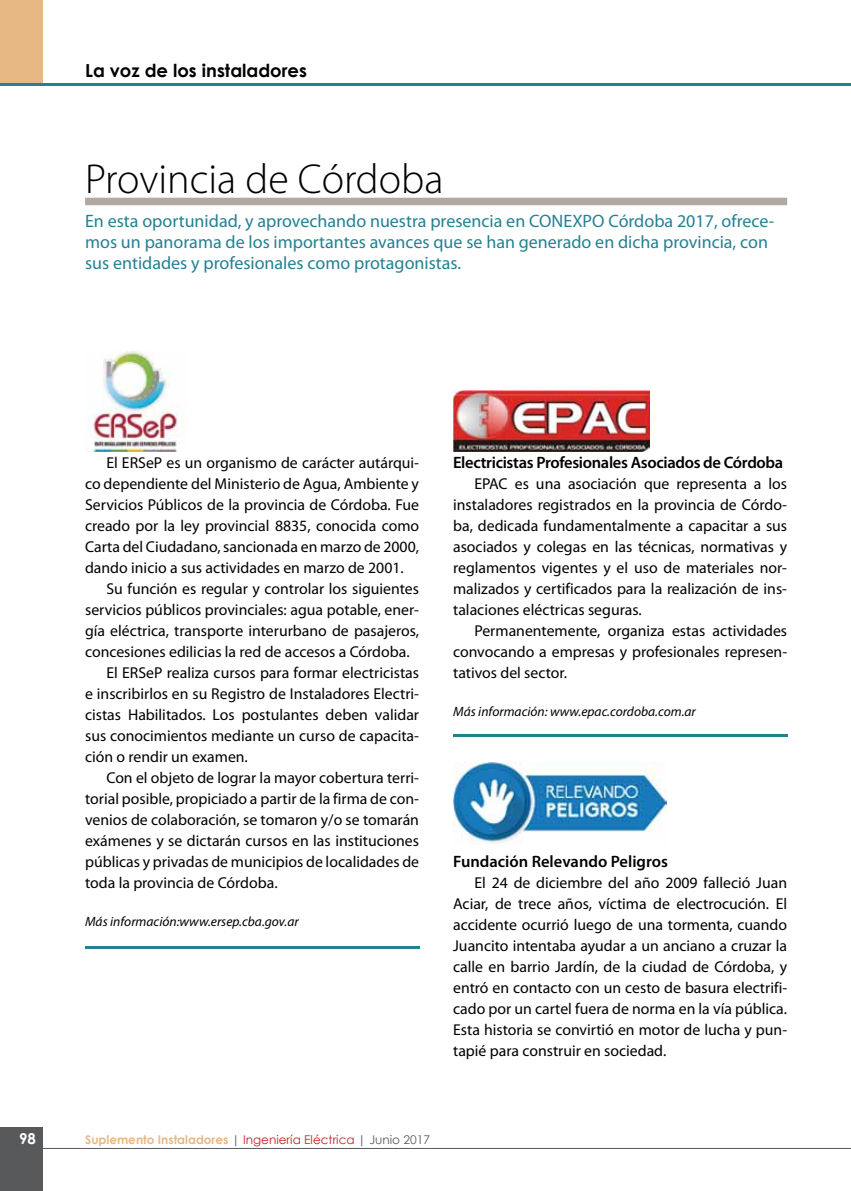
<style>
.page{position:relative;width:851px;height:1191px;background:#fff}
.page>*{position:absolute;margin:0;border:0;box-sizing:border-box;transform-origin:0 0}
.t1{font:300 42px "Myriad Pro";color:#000}
.t2{font:18px/21px "Myriad Pro";color:#248192}
.t3{font:700 18px "Century Gothic";color:#000}
.t4{font:600 16.5px "Myriad Pro";letter-spacing:-.02em;color:#000}
.t5{font:600 16.5px "Myriad Pro";color:#000}
.t6{font:15.75px/21px "Myriad Pro";color:#000;text-align:justify}
.t7{font:700 15px "Century Gothic";color:#fff}
.t8{font:italic 13.5px "Myriad Pro";color:#000}
.t9{font:700 12px "Century Gothic";color:#e7b884}
.s1{font-weight:400;color:#58595b}
.s2{font-weight:400;color:#c61d23}
</style>
<div class="page">
<div style="left:0;top:1127px;width:43px;height:64px;background:#58595b"></div>
<hr style="left:0;top:1148px;width:850px;height:1px;background:#58595b">
<div style="left:0;top:0;width:43px;height:85px;background:#e7b884"></div>
<hr style="left:0;top:83px;width:850px;height:2px;background:#248192">
<div style="left:85px;top:198px;width:702px;height:7px;background:#b0a9a2"></div>
<img style="left:453px;top:390px;width:196px;height:62px">
<img style="left:85px;top:351px;width:101px;height:101px">
<img style="left:453px;top:763px;width:213px;height:82px">
<hr style="left:453px;top:734px;width:334px;height:2px;background:#248192">
<hr style="left:85px;top:946px;width:334px;height:2px;background:#248192">
<p class="t3" style="left:85px;top:56px;width:223px">La voz de los instaladores</p>
<h1 class="t1" style="left:85px;top:156px;width:360px">Provincia de Córdoba</h1>
<p class="t2" style="left:85px;top:211px;width:690px">En esta oportunidad, y aprovechando nuestra presencia en CONEXPO Córdoba 2017, ofrece&shy;mos un panorama de los importantes avances que se han generado en dicha provincia, con sus entidades y profesionales como protagonistas.</p>
<p class="t6" style="left:106px;top:453px;width:314px">El ERSeP es un organismo de carácter autárqui-</p>
<p class="t6" style="left:85px;top:474px;width:335px">co dependiente del Ministerio de Agua, Ambiente y</p>
<p class="t6" style="left:85px;top:495px;width:335px">Servicios Públicos de la provincia de Córdoba. Fue</p>
<p class="t6" style="left:85px;top:516px;width:335px">creado por la ley provincial 8835, conocida como</p>
<p class="t6" style="left:85px;top:537px;width:335px">Carta del Ciudadano, sancionada en marzo de 2000,</p>
<p class="t6" style="left:85px;top:558px;width:320px">dando inicio a sus actividades en marzo de 2001.</p>
<p class="t6" style="left:106px;top:579px;width:314px">Su función es regular y controlar los siguientes</p>
<p class="t6" style="left:85px;top:600px;width:335px">servicios públicos provinciales: agua potable, ener-</p>
<p class="t6" style="left:85px;top:621px;width:335px">gía eléctrica, transporte interurbano de pasajeros,</p>
<p class="t6" style="left:85px;top:642px;width:326px">concesiones edilicias la red de accesos a Córdoba.</p>
<p class="t6" style="left:106px;top:663px;width:314px">El ERSeP realiza cursos para formar electricistas</p>
<p class="t6" style="left:85px;top:684px;width:335px">e inscribirlos en su Registro de Instaladores Electri-</p>
<p class="t6" style="left:85px;top:705px;width:335px">cistas Habilitados. Los postulantes deben validar</p>
<p class="t6" style="left:85px;top:726px;width:335px">sus conocimientos mediante un curso de capacita-</p>
<p class="t6" style="left:85px;top:747px;width:164px">ción o rendir un examen.</p>
<p class="t6" style="left:106px;top:768px;width:314px">Con el objeto de lograr la mayor cobertura terri-</p>
<p class="t6" style="left:85px;top:789px;width:335px">torial posible, propiciado a partir de la firma de con-</p>
<p class="t6" style="left:85px;top:810px;width:335px">venios de colaboración, se tomaron y/o se tomarán</p>
<p class="t6" style="left:85px;top:831px;width:335px">exámenes y se dictarán cursos en las instituciones</p>
<p class="t6" style="left:85px;top:852px;width:335px">públicas y privadas de municipios de localidades de</p>
<p class="t6" style="left:85px;top:872px;width:194px">toda la provincia de Córdoba.</p>
<p class="t8" style="left:85px;top:913px;width:215px">Más información:www.ersep.cba.gov.ar</p>
<p class="t4" style="left:453px;top:453px;width:331px">Electricistas Profesionales Asociados de Córdoba</p>
<p class="t6" style="left:453px;top:474px;width:335px;text-indent:21px">EPAC es una asociación que representa a los instaladores registrados en la provincia de Córdo&shy;ba, dedicada fundamentalmente a capacitar a sus asociados y colegas en las técnicas, normativas y reglamentos vigentes y el uso de materiales nor&shy;malizados y certificados para la realización de ins&shy;talaciones eléctricas seguras.</p>
<p class="t6" style="left:453px;top:621px;width:335px;text-indent:21px">Permanentemente, organiza estas actividades convocando a empresas y profesionales represen&shy;tativos del sector.</p>
<p class="t8" style="left:453px;top:703px;width:244px">Más información: www.epac.cordoba.com.ar</p>
<p class="t5" style="left:453px;top:852px;width:216px">Fundación Relevando Peligros</p>
<p class="t6" style="left:453px;top:873px;width:335px;text-indent:21px">El 24 de diciembre del año 2009 falleció Juan Aciar, de trece años, víctima de electrocución. El accidente ocurrió luego de una tormenta, cuando Juancito intentaba ayudar a un anciano a cruzar la calle en barrio Jardín, de la ciudad de Córdoba, y entró en contacto con un cesto de basura electrifi&shy;cado por un cartel fuera de norma en la vía pública.<br>Esta historia se convirtió en motor de lucha y pun&shy;tapié para construir en sociedad.</p>
<p class="t7" style="left:19px;top:1127px;width:18px">98</p>
<p class="t9" style="left:85px;top:1130px;width:346px">Suplemento Instaladores <span class="s1">|</span> <span class="s2">Ingeniería Eléctrica</span> <span class="s1">| Junio 2017</span></p>
</div>
